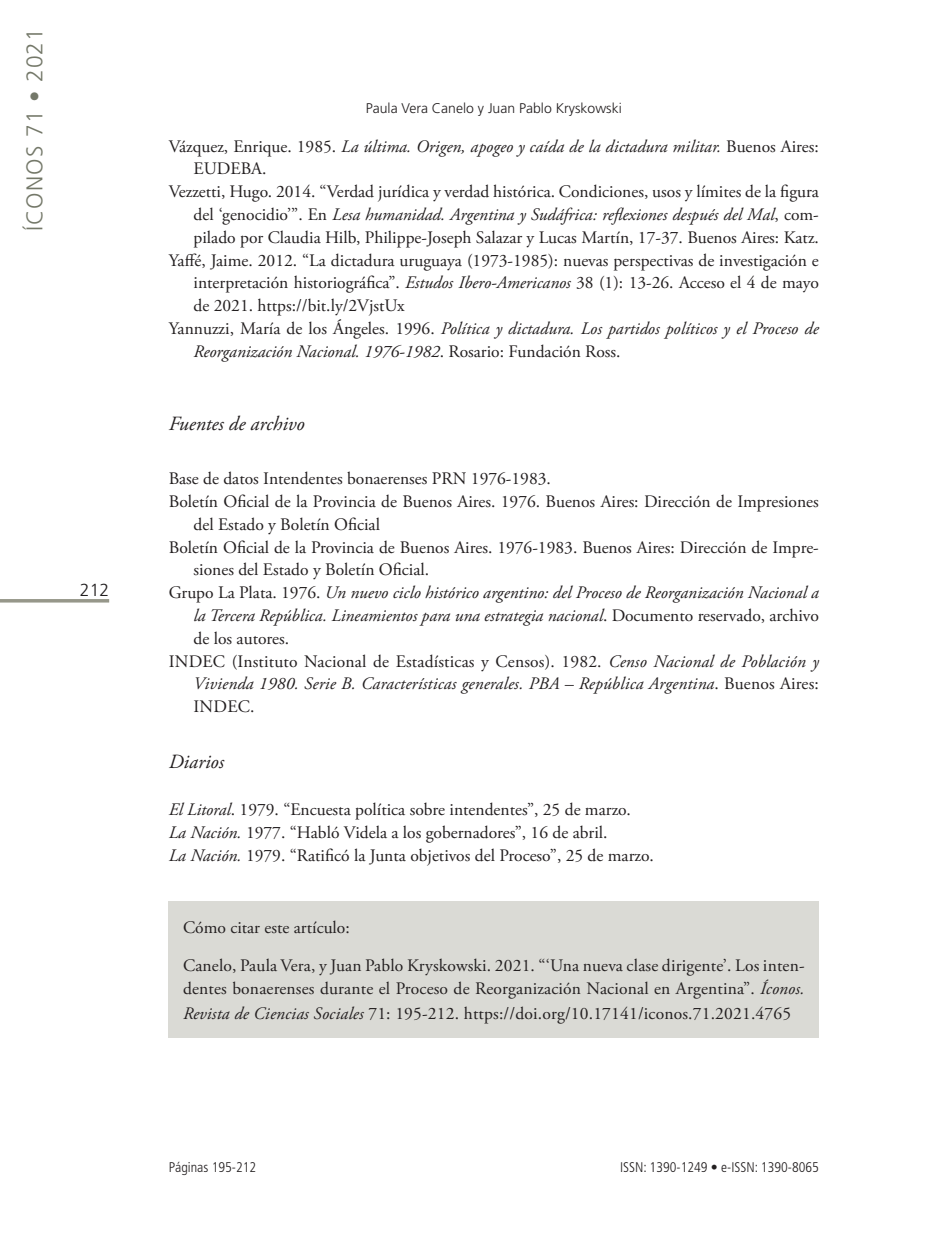
<style>
.page{position:relative;width:943px;height:1241px;background:#fff}
.page>*{position:absolute;margin:0;border:0;box-sizing:border-box;transform-origin:0 0}
.t1{font:300 22.75px "Frutiger";letter-spacing:.05em;color:#747869}
.t2{font:italic 20.12px "Adobe Garamond Pro";color:#231f20}
.t3{font:17.5px/22.8px "Adobe Garamond Pro";color:#231f20}
.t4{font:italic 17.5px "Adobe Garamond Pro";color:#231f20}
.t5{font:300 17.5px "Frutiger";color:#231f20}
.t6{font:300 condensed 14px "Frutiger";color:#231f20}
.t7{font:300 14px "Frutiger";color:#231f20}
.s1{font-style:normal}
.s2{font-style:italic}
</style>
<div class="page">
<hr style="left:0;top:599px;width:109px;height:3px;background:#96978a">
<div style="left:169px;top:901px;width:650px;height:137px;background:#dadad5"></div>
<h1 class="t1" style="left:22px;top:231px;width:204px;rotate:-90deg">ÍCONOS 71 • 2021</h1>
<p class="t5" style="left:80px;top:580px;width:31px">212</p>
<p class="t7" style="left:366px;top:100px;width:257px">Paula Vera Canelo y Juan Pablo Kryskowski</p>
<p class="t4" style="left:169px;top:136px;width:651px"><span class="s1">Vázquez, Enrique. 1985.</span> La última. Origen, apogeo y caída de la dictadura militar. <span class="s1">Buenos Aires:</span></p>
<p class="t3" style="left:193px;top:158px;width:75px">EUDEBA.</p>
<p class="t3" style="left:169px;top:181px;width:651px">Vezzetti, Hugo. 2014. “Verdad jurídica y verdad histórica. Condiciones, usos y límites de la figura</p>
<p class="t4" style="left:193px;top:204px;width:627px"><span class="s1">del ‘genocidio’”. En</span> Lesa humanidad. Argentina y Sudáfrica: reflexiones después del Mal<span class="s1">, com-</span></p>
<p class="t3" style="left:193px;top:226px;width:627px">pilado por Claudia Hilb, Philippe-Joseph Salazar y Lucas Martín, 17-37. Buenos Aires: Katz.</p>
<p class="t3" style="left:169px;top:249px;width:651px">Yaffé, Jaime. 2012. “La dictadura uruguaya (1973-1985): nuevas perspectivas de investigación e</p>
<p class="t3" style="left:193px;top:272px;width:627px">interpretación historiográfica”. <span class="s2">Estudos Ibero-Americanos</span> 38 (1): 13-26. Acceso el 4 de mayo</p>
<p class="t3" style="left:193px;top:295px;width:213px">de 2021. https://bit.ly/2VjstUx</p>
<p class="t4" style="left:169px;top:318px;width:651px"><span class="s1">Yannuzzi, María de los Ángeles. 1996.</span> Política y dictadura. Los partidos políticos y el Proceso de</p>
<p class="t4" style="left:193px;top:340px;width:428px">Reorganización Nacional. 1976-1982<span class="s1">. Rosario: Fundación Ross.</span></p>
<p class="t2" style="left:169px;top:411px;width:137px">Fuentes de archivo</p>
<p class="t3" style="left:169px;top:468px;width:383px">Base de datos Intendentes bonaerenses PRN 1976-1983.</p>
<p class="t3" style="left:169px;top:491px;width:651px">Boletín Oficial de la Provincia de Buenos Aires. 1976. Buenos Aires: Dirección de Impresiones</p>
<p class="t3" style="left:193px;top:513px;width:188px">del Estado y Boletín Oficial</p>
<p class="t3" style="left:169px;top:536px;width:651px">Boletín Oficial de la Provincia de Buenos Aires. 1976-1983. Buenos Aires: Dirección de Impre-</p>
<p class="t3" style="left:193px;top:559px;width:237px">siones del Estado y Boletín Oficial.</p>
<p class="t4" style="left:169px;top:582px;width:651px"><span class="s1">Grupo La Plata. 1976.</span> Un nuevo ciclo histórico argentino: del Proceso de Reorganización Nacional a</p>
<p class="t4" style="left:193px;top:605px;width:626px">la Tercera República. Lineamientos para una estrategia nacional<span class="s1">. Documento reservado, archivo</span></p>
<p class="t3" style="left:193px;top:627px;width:97px">de los autores.</p>
<p class="t3" style="left:169px;top:650px;width:651px">INDEC (Instituto Nacional de Estadísticas y Censos). 1982. <span class="s2">Censo Nacional de Población y</span></p>
<p class="t4" style="left:193px;top:673px;width:627px">Vivienda 1980. Serie B. Características generales. PBA – República Argentina<span class="s1">. Buenos Aires:</span></p>
<p class="t3" style="left:193px;top:695px;width:62px">INDEC.</p>
<p class="t2" style="left:169px;top:749px;width:57px">Diarios</p>
<p class="t3" style="left:169px;top:799px;width:486px"><span class="s2">El Litoral</span>. 1979. “Encuesta política sobre intendentes”, 25 de marzo.<br><span class="s2">La Nación.</span> 1977. “Habló Videla a los gobernadores”, 16 de abril.<br><span class="s2">La Nación.</span> 1979. “Ratificó la Junta objetivos del Proceso”, 25 de marzo.</p>
<p class="t3" style="left:183px;top:916px;width:168px">Cómo citar este artículo:</p>
<p class="t3" style="left:183px;top:954px;width:623px">Canelo, Paula Vera, y Juan Pablo Kryskowski. 2021. “‘Una nueva clase dirigente’. Los inten&shy;dentes bonaerenses durante el Proceso de Reorganización Nacional en Argentina”. <span class="s2">Íconos.</span></p>
<p class="t3" style="left:183px;top:1002px;width:609px"><span class="s2">Revista de Ciencias Sociales</span> 71: 195-212. https://doi.org/10.17141/iconos.71.2021.4765</p>
<p class="t6" style="left:169px;top:1158px;width:89px">Páginas 195-212</p>
<p class="t6" style="left:620px;top:1158px;width:200px">ISSN: 1390-1249 • e-ISSN: 1390-8065</p>
</div>
